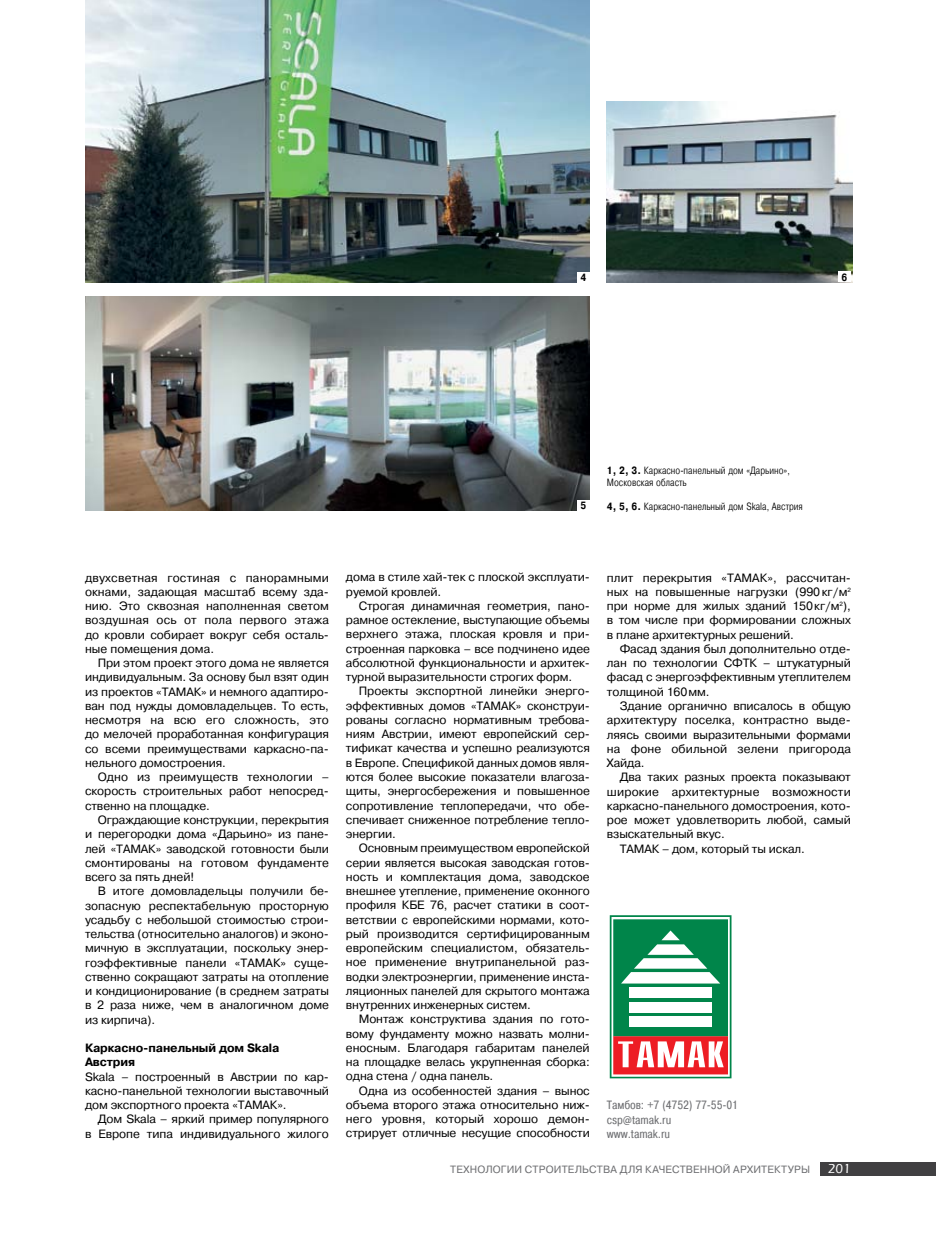
<style>
.page{position:relative;width:936px;height:1234px;background:#fff}
.page>*{position:absolute;margin:0;border:0;box-sizing:border-box;transform-origin:0 0}
.t1{font:500 13.5px "Eras ITC";color:#fff}
.t2{font:12px/14.2px "Pragmatica";letter-spacing:-.01em;color:#000;text-align:justify}
.t3{font:12px/14.2px "Pragmatica Cond";letter-spacing:-.01em;color:#6d6e71}
.t4{font:700 12px/14.2px "Pragmatica";letter-spacing:-.01em;color:#000}
.t5{font:12px "Pragmatica";letter-spacing:.01em;color:#000}
.t6{font:300 10.5px/12px "Pragmatica Cond";color:#000}
.t7{font:10.5px "Pragmatica";letter-spacing:.015em;color:#6d6e71}
.t8{font:700 10.5px "Pragmatica Cond";color:#000}
.s1{font-weight:700}
</style>
<div class="page">
<svg style="left:609px;top:915px;width:123px;height:164px"></svg>
<img style="left:85px;top:0;width:505px;height:283px">
<img style="left:85px;top:296px;width:505px;height:214px">
<img style="left:607px;top:102px;width:245px;height:181px">
<div style="left:577px;top:272px;width:13px;height:11px;background:#fff"></div>
<div style="left:577px;top:499px;width:13px;height:11px;background:#fff"></div>
<div style="left:838px;top:271px;width:12px;height:11px;background:#fff"></div>
<div style="left:820px;top:1161px;width:115px;height:13px;background:#414042"></div>
<p class="t8" style="left:580px;top:271px;width:7px">4</p>
<p class="t8" style="left:841px;top:270px;width:7px">6</p>
<p class="t8" style="left:580px;top:498px;width:7px">5</p>
<p class="t6" style="left:607px;top:465px;width:184px"><span class="s1">1, 2, 3.</span> Каркасно-панельный дом «Дарьино»,<br>Московская область</p>
<p class="t6" style="left:607px;top:501px;width:197px"><span class="s1">4, 5, 6.</span> Каркасно-панельный дом Skala, Австрия</p>
<p class="t2" style="left:85px;top:570px;width:245px">двухсветная гостиная с панорамными окнами, задающая масштаб всему зда&shy;нию. Это сквозная наполненная светом воздушная ось от пола первого этажа до кровли собирает вокруг себя осталь&shy;ные помещения дома.</p>
<p class="t2" style="left:85px;top:656px;width:245px;text-indent:13px">При этом проект этого дома не является индивидуальным. За основу был взят один из проектов «ТАМАК» и немного адаптиро&shy;ван под нужды домовладельцев. То есть, несмотря на всю его сложность, это до мелочей проработанная конфигурация со всеми преимуществами каркасно-па&shy;нельного домостроения.</p>
<p class="t2" style="left:85px;top:770px;width:245px;text-indent:13px">Одно из преимуществ технологии – скорость строительных работ непосред&shy;ственно на площадке.</p>
<p class="t2" style="left:85px;top:812px;width:245px;text-indent:13px">Ограждающие конструкции, перекрытия и перегородки дома «Дарьино» из пане&shy;лей «ТАМАК» заводской готовности были смонтированы на готовом фундаменте всего за пять дней!</p>
<p class="t2" style="left:85px;top:884px;width:245px;text-indent:13px">В итоге домовладельцы получили бе&shy;зопасную респектабельную просторную усадьбу с небольшой стоимостью строи&shy;тельства (относительно аналогов) и эконо&shy;мичную в эксплуатации, поскольку энер&shy;гоэффективные панели «ТАМАК» суще&shy;ственно сокращают затраты на отопление и кондиционирование (в среднем затраты в 2 раза ниже, чем в аналогичном доме из кирпича).</p>
<p class="t4" style="left:85px;top:1040px;width:196px">Каркасно-панельный дом Skala<br>Австрия</p>
<p class="t2" style="left:85px;top:1069px;width:245px">Skala – построенный в Австрии по кар&shy;касно-панельной технологии выставочный дом экспортного проекта «ТАМАК».</p>
<p class="t2" style="left:85px;top:1112px;width:245px;text-align:right">Дом Skala – яркий пример популярного<br>в Европе типа индивидуального жилого</p>
<p class="t2" style="left:346px;top:570px;width:245px">дома в стиле хай-тек с плоской эксплуати&shy;руемой кровлей.</p>
<p class="t2" style="left:346px;top:599px;width:245px;text-indent:13px">Строгая динамичная геометрия, пано&shy;рамное остекление, выступающие объемы верхнего этажа, плоская кровля и при&shy;строенная парковка – все подчинено идее абсолютной функциональности и архитек&shy;турной выразительности строгих форм.</p>
<p class="t2" style="left:346px;top:684px;width:245px;text-indent:13px">Проекты экспортной линейки энерго&shy;эффективных домов «ТАМАК» сконструи&shy;рованы согласно нормативным требова&shy;ниям Австрии, имеют европейский сер&shy;тификат качества и успешно реализуются в Европе. Спецификой данных домов явля&shy;ются более высокие показатели влагоза&shy;щиты, энергосбережения и повышенное сопротивление теплопередачи, что обе&shy;спечивает сниженное потребление тепло&shy;энергии.</p>
<p class="t2" style="left:346px;top:841px;width:245px;text-indent:13px">Основным преимуществом европейской серии является высокая заводская готов&shy;ность и комплектация дома, заводское внешнее утепление, применение оконного профиля КБЕ 76, расчет статики в соот&shy;ветствии с европейскими нормами, кото&shy;рый производится сертифицированным европейским специалистом, обязатель&shy;ное применение внутрипанельной раз&shy;водки электроэнергии, применение инста&shy;ляционных панелей для скрытого монтажа внутренних инженерных систем.</p>
<p class="t2" style="left:346px;top:1012px;width:245px;text-indent:13px">Монтаж конструктива здания по гото&shy;вому фундаменту можно назвать молни&shy;еносным. Благодаря габаритам панелей на площадке велась укрупненная сборка: одна стена / одна панель.</p>
<p class="t2" style="left:346px;top:1083px;width:245px;text-indent:13px">Одна из особенностей здания – вынос объема второго этажа относительно ниж&shy;него уровня, который хорошо демон&shy;стрирует отличные несущие способности</p>
<p class="t2" style="left:607px;top:570px;width:245px">плит перекрытия «ТАМАК», рассчитан&shy;ных на повышенные нагрузки (990кг/м<sup>2 </sup>при норме для жилых зданий 150кг/м<sup>2</sup>), в том числе при формировании сложных в плане архитектурных решений.</p>
<p class="t2" style="left:607px;top:641px;width:245px;text-indent:13px">Фасад здания был дополнительно отде&shy;лан по технологии СФТК – штукатурный фасад с энергоэффективным утеплителем толщиной 160мм.</p>
<p class="t2" style="left:607px;top:698px;width:245px;text-indent:13px">Здание органично вписалось в общую архитектуру поселка, контрастно выде&shy;ляясь своими выразительными формами на фоне обильной зелени пригорода Хайда.</p>
<p class="t2" style="left:619px;top:770px;width:233px">Два таких разных проекта показывают</p>
<p class="t5" style="left:607px;top:783px;width:245px">широкие архитектурные возможности</p>
<p class="t2" style="left:607px;top:798px;width:245px">каркасно-панельного домостроения, кото-</p>
<p class="t2" style="left:607px;top:812px;width:245px">рое может удовлетворить любой, самый</p>
<p class="t2" style="left:607px;top:827px;width:119px">взыскательный вкус.</p>
<p class="t2" style="left:619px;top:841px;width:187px">ТАМАК – дом, который ты искал.</p>
<p class="t3" style="left:607px;top:1097px;width:133px">Тамбов: +7 (4752) 77-55-01 csp@tamak.ru<br>www.tamak.ru</p>
<p class="t7" style="left:450px;top:1162px;width:361px">ТЕХНОЛОГИИ СТРОИТЕЛЬСТВА ДЛЯ КАЧЕСТВЕННОЙ АРХИТЕКТУРЫ</p>
<p class="t1" style="left:827px;top:1160px;width:25px">201</p>
</div>
